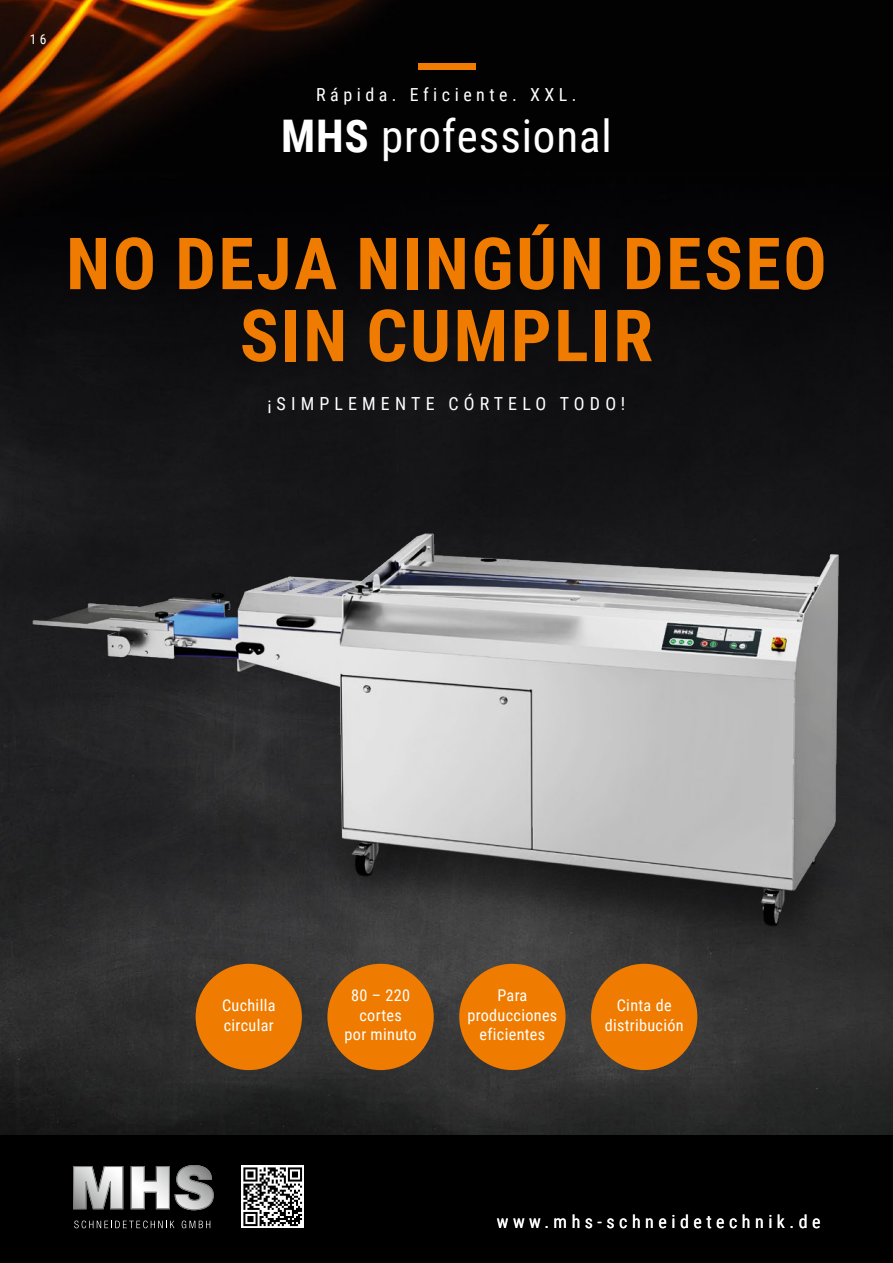
<style>
.page{position:relative;width:893px;height:1263px;background:#fff}
.page>*{position:absolute;margin:0;border:0;box-sizing:border-box;transform-origin:0 0}
.t1{font:700 72px/72px "Roboto Condensed";letter-spacing:.035em;color:#ef7c00;text-align:center}
.t2{font:45px "Roboto Condensed";letter-spacing:.02em;color:#fff}
.t3{font:18px "Roboto Condensed";letter-spacing:.25em;color:#fff}
.t4{font:18px "Roboto Condensed";letter-spacing:.285em;color:#fff}
.t5{font:16.2px/19.5px "Roboto Condensed";letter-spacing:.02em;color:#fff;text-align:center}
.t6{font:13.5px "Roboto Condensed";color:#fff}
.s1{font-weight:700}
</style>
<div class="page">
<img style="left:0;top:0;width:893px;height:1135px">
<div style="left:0;top:1135px;width:893px;height:128px;background:#000"></div>
<svg style="left:73px;top:1165px;width:141px;height:45px"></svg>
<svg style="left:74px;top:1220px;width:100px;height:8px"></svg>
<svg style="left:182px;top:1220px;width:28px;height:8px"></svg>
<img style="left:24px;top:487px;width:836px;height:461px">
<svg style="left:241px;top:1165px;width:63px;height:63px"></svg>
<svg style="left:243px;top:1167px;width:59px;height:59px"></svg>
<div style="left:418px;top:64px;width:57px;height:6px;background:#ef7c00"></div>
<div style="left:591px;top:964px;width:106px;height:106px;background:#ef7c00;border-radius:50%"></div>
<div style="left:196px;top:964px;width:106px;height:106px;background:#ef7c00;border-radius:50%"></div>
<div style="left:459px;top:964px;width:107px;height:106px;background:#ef7c00;border-radius:50%"></div>
<div style="left:327px;top:964px;width:107px;height:106px;background:#ef7c00;border-radius:50%"></div>
<p class="t6" style="left:30px;top:30px;width:18px">16</p>
<p class="t3" style="left:316px;top:82px;width:262px">Rápida. Eficiente. XXL.</p>
<h2 class="t2" style="left:281px;top:105px;width:332px"><span class="s1">MHS</span> professional</h2>
<h1 class="t1" style="left:66px;top:225px;width:762px">NO DEJA NINGÚN DESEO<br>SIN CUMPLIR</h1>
<p class="t4" style="left:268px;top:391px;width:359px">¡SIMPLEMENTE CÓRTELO TODO!</p>
<p class="t5" style="left:345px;top:985px;width:73px">80 – 220 cortes<br>por minuto</p>
<p class="t5" style="left:222px;top:995px;width:55px;text-align:left">Cuchilla circular</p>
<p class="t5" style="left:467px;top:985px;width:91px">Para producciones eficientes</p>
<p class="t5" style="left:605px;top:995px;width:81px">Cinta de distribución</p>
<p class="t3" style="left:497px;top:1209px;width:325px">www.mhs-schneidetechnik.de</p>
</div>
